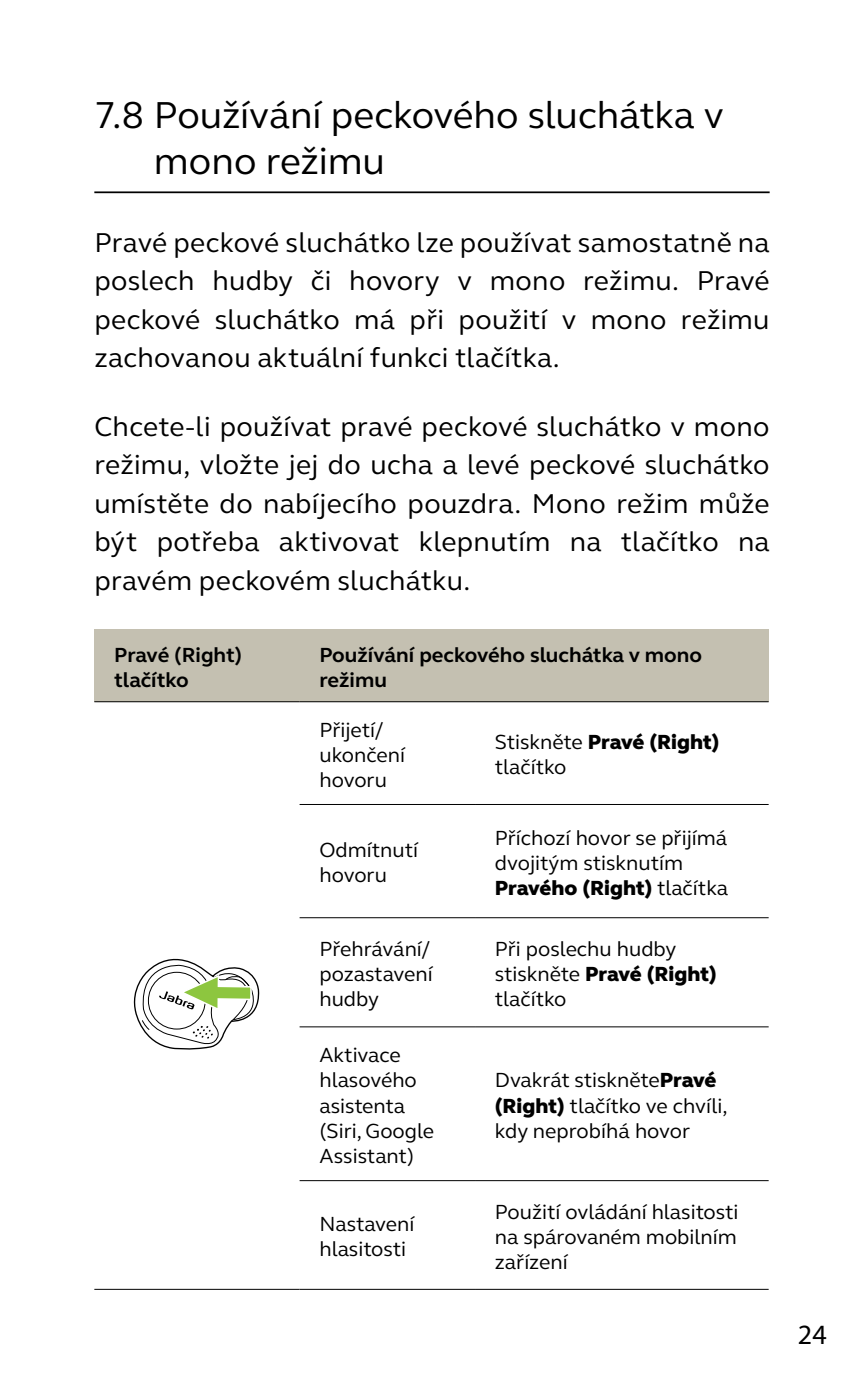
<style>
.page{position:relative;width:864px;height:1389px;background:#fff}
.page>*{position:absolute;margin:0;border:0;box-sizing:border-box;transform-origin:0 0}
.t1{font:38.5px/45.5px "GN Elliot";letter-spacing:-.005em;color:#000}
.t2{font:28px/38.5px "GN Elliot";letter-spacing:.01em;color:#000;text-align:justify}
.t3{font:28px "Myriad Pro";color:#000}
.t4{font:21px/25.2px "GN Elliot";color:#000}
.t5{font:700 21px/25.2px "GN Elliot";color:#000}
.s1{font-weight:800}
</style>
<div class="page">
<hr style="left:94px;top:191px;width:675px;height:2px;background:#000">
<div style="left:94px;top:629px;width:205px;height:73px;background:#c4c0b1"></div>
<div style="left:299px;top:629px;width:469px;height:73px;background:#c4c0b1"></div>
<hr style="left:94px;top:701px;width:205px;height:1px;background:#000">
<hr style="left:94px;top:1289px;width:205px;height:1px;background:#000">
<hr style="left:299px;top:701px;width:176px;height:1px;background:#000">
<hr style="left:475px;top:701px;width:293px;height:1px;background:#000">
<hr style="left:299px;top:804px;width:176px;height:1px;background:#000">
<hr style="left:475px;top:804px;width:293px;height:1px;background:#000">
<hr style="left:299px;top:917px;width:176px;height:1px;background:#000">
<hr style="left:475px;top:917px;width:293px;height:1px;background:#000">
<hr style="left:299px;top:1026px;width:176px;height:1px;background:#000">
<hr style="left:475px;top:1026px;width:293px;height:1px;background:#000">
<hr style="left:299px;top:1180px;width:176px;height:1px;background:#000">
<hr style="left:475px;top:1180px;width:293px;height:1px;background:#000">
<hr style="left:299px;top:1289px;width:176px;height:1px;background:#000">
<hr style="left:475px;top:1289px;width:293px;height:1px;background:#000">
<svg style="left:133px;top:958px;width:127px;height:92px"></svg>
<h1 class="t1" style="left:154px;top:91px;width:571px;text-indent:-60px">7.8 Používání peckového sluchátka v mono režimu</h1>
<h2 class="t2" style="left:94px;top:222px;width:676px">Pravé peckové sluchátko lze používat samostatně na poslech hudby či hovory v mono režimu. Pravé peckové sluchátko má při použití v mono režimu zachovanou aktuální funkci tlačítka.</h2>
<h2 class="t2" style="left:94px;top:406px;width:676px">Chcete-li používat pravé peckové sluchátko v mono režimu, vložte jej do ucha a levé peckové sluchátko umístěte do nabíjecího pouzdra. Mono režim může být potřeba aktivovat klepnutím na tlačítko na pravém peckovém sluchátku.</h2>
<p class="t5" style="left:114px;top:642px;width:129px">Pravé (Right) tlačítko</p>
<p class="t5" style="left:319px;top:642px;width:384px">Používání peckového sluchátka v mono režimu</p>
<p class="t4" style="left:319px;top:716px;width:87px">Přijetí/ ukončení hovoru</p>
<p class="t4" style="left:494px;top:729px;width:226px">Stiskněte <span class="s1">Pravé (Right) </span>tlačítko</p>
<p class="t4" style="left:319px;top:837px;width:100px">Odmítnutí hovoru</p>
<p class="t4" style="left:494px;top:824px;width:234px">Příchozí hovor se přijímá dvojitým stisknutím<br><span class="s1">Pravého (Right)</span> tlačítka</p>
<p class="t4" style="left:319px;top:936px;width:115px">Přehrávání/ pozastavení hudby</p>
<p class="t4" style="left:494px;top:936px;width:223px">Při poslechu hudby stiskněte <span class="s1">Pravé (Right) </span>tlačítko</p>
<p class="t4" style="left:319px;top:1042px;width:116px">Aktivace hlasového asistenta (Siri, Google<br>Assistant)</p>
<p class="t4" style="left:494px;top:1067px;width:234px">Dvakrát stiskněte<span class="s1">Pravé (Right)</span> tlačítko ve chvíli, kdy neprobíhá hovor</p>
<p class="t4" style="left:319px;top:1211px;width:96px">Nastavení hlasitosti</p>
<p class="t4" style="left:494px;top:1198px;width:245px;text-align:justify">Použití ovládání hlasitosti na spárovaném mobilním zařízení</p>
<h2 class="t3" style="left:797px;top:1317px;width:30px">24</h2>
</div>
